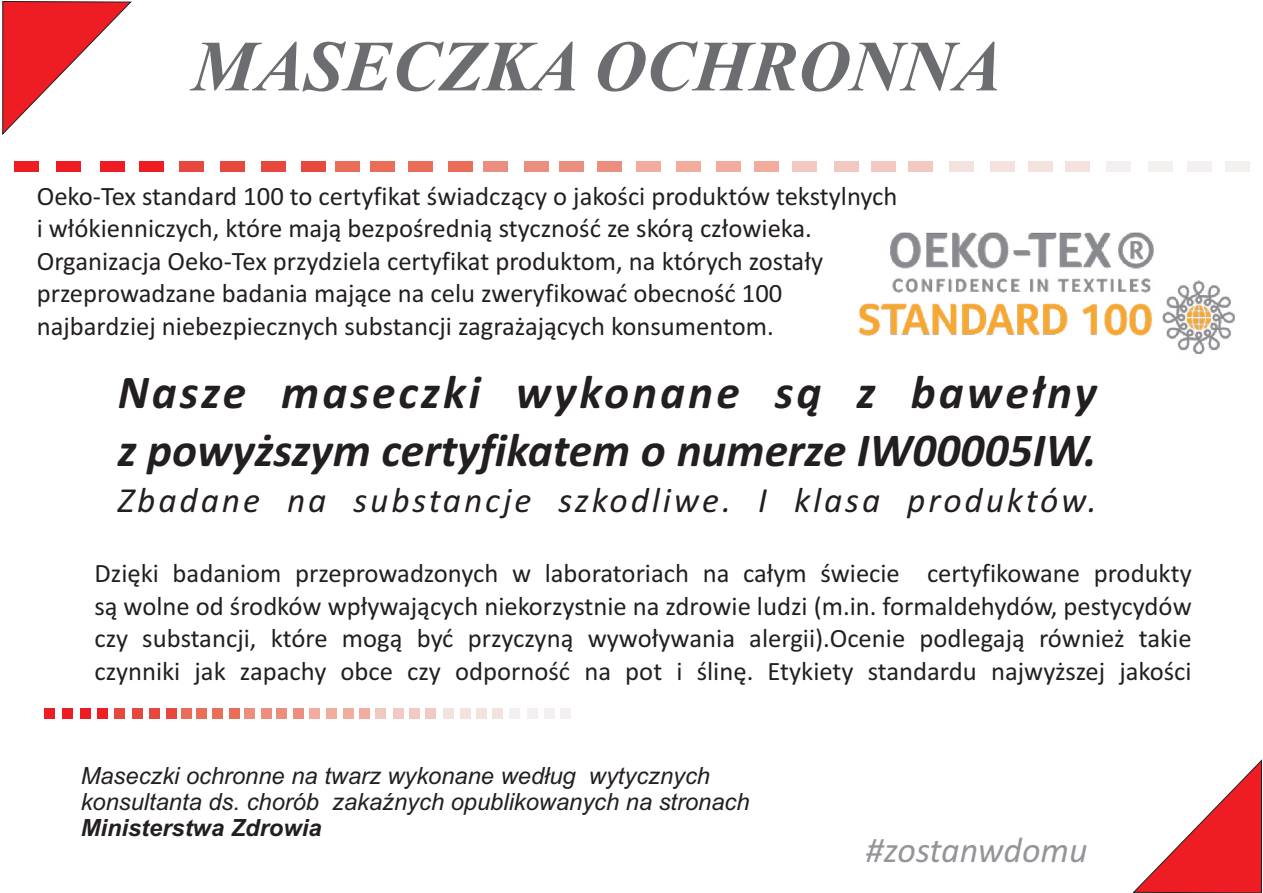
<style>
.page{position:relative;width:1263px;height:893px;background:#fff}
.page>*{position:absolute;margin:0;border:0;box-sizing:border-box;transform-origin:0 0}
.t1{font:italic 700 72px "Times New Roman";color:#6c6d70}
.t2{font:italic 700 47.4px/57.9px "Calibri";color:#231f20}
.t3{font:italic 36px "Calibri";color:#939598}
.t4{font:italic 35.55px "Calibri";letter-spacing:.08em;color:#231f20}
.t5{font:26.7px/32.5px "Calibri";color:#231f20}
.t6{font:italic 23.7px/26.4px "Arial";color:#231f20}
.t7{font:italic 700 23.7px "Arial";color:#231f20}
</style>
<div class="page">
<svg style="left:2px;top:1px;width:129px;height:134px"></svg>
<svg style="left:1133px;top:760px;width:129px;height:133px"></svg>
<div style="left:44px;top:709px;width:11px;height:10px;background:#ee1d23"></div>
<div style="left:62px;top:709px;width:10px;height:10px;background:#ee1d23"></div>
<div style="left:81px;top:709px;width:10px;height:10px;background:#ee1d23"></div>
<div style="left:97px;top:709px;width:11px;height:10px;background:#ee1d23"></div>
<div style="left:114px;top:709px;width:11px;height:10px;background:#e7483e"></div>
<div style="left:132px;top:709px;width:10px;height:10px;background:#e7483e"></div>
<div style="left:149px;top:709px;width:11px;height:10px;background:#e7483e"></div>
<div style="left:166px;top:709px;width:11px;height:10px;background:#e7483e"></div>
<div style="left:181px;top:709px;width:11px;height:10px;background:#ea6d5a"></div>
<div style="left:196px;top:709px;width:10px;height:10px;background:#ea6d5a"></div>
<div style="left:212px;top:709px;width:10px;height:10px;background:#ea6d5a"></div>
<div style="left:229px;top:709px;width:11px;height:10px;background:#ea6d5a"></div>
<div style="left:244px;top:709px;width:11px;height:10px;background:#ea8f80"></div>
<div style="left:261px;top:709px;width:11px;height:10px;background:#ea8f80"></div>
<div style="left:276px;top:709px;width:11px;height:10px;background:#ea8f80"></div>
<div style="left:293px;top:709px;width:10px;height:10px;background:#ea8f80"></div>
<div style="left:309px;top:709px;width:11px;height:10px;background:#f1ac9e"></div>
<div style="left:326px;top:709px;width:11px;height:10px;background:#f1ac9e"></div>
<div style="left:343px;top:709px;width:11px;height:10px;background:#f1ac9e"></div>
<div style="left:359px;top:709px;width:11px;height:10px;background:#f1ac9e"></div>
<div style="left:376px;top:709px;width:10px;height:10px;background:#f1c9c0"></div>
<div style="left:393px;top:709px;width:11px;height:10px;background:#f1c9c0"></div>
<div style="left:410px;top:709px;width:10px;height:10px;background:#f1c9c0"></div>
<div style="left:425px;top:709px;width:11px;height:10px;background:#f1c9c0"></div>
<div style="left:443px;top:709px;width:10px;height:10px;background:#f3e2dd"></div>
<div style="left:460px;top:709px;width:11px;height:10px;background:#f3e2dd"></div>
<div style="left:476px;top:709px;width:11px;height:10px;background:#f3e2dd"></div>
<div style="left:492px;top:709px;width:11px;height:10px;background:#f3e2dd"></div>
<div style="left:509px;top:709px;width:11px;height:10px;background:#f4f0ef"></div>
<div style="left:527px;top:709px;width:11px;height:10px;background:#f4f0ef"></div>
<div style="left:544px;top:709px;width:11px;height:10px;background:#f4f0ef"></div>
<div style="left:560px;top:709px;width:11px;height:10px;background:#f4f0ef"></div>
<div style="left:14px;top:161px;width:25px;height:11px;background:#ee1d23"></div>
<div style="left:56px;top:161px;width:25px;height:11px;background:#ee1d23"></div>
<div style="left:100px;top:161px;width:25px;height:11px;background:#ee1d23"></div>
<div style="left:139px;top:161px;width:25px;height:11px;background:#ee1d23"></div>
<div style="left:179px;top:161px;width:25px;height:11px;background:#e7483e"></div>
<div style="left:220px;top:161px;width:25px;height:11px;background:#e7483e"></div>
<div style="left:261px;top:161px;width:25px;height:11px;background:#e7483e"></div>
<div style="left:301px;top:161px;width:24px;height:11px;background:#e7483e"></div>
<div style="left:335px;top:161px;width:25px;height:11px;background:#ea6d5a"></div>
<div style="left:370px;top:161px;width:25px;height:11px;background:#ea6d5a"></div>
<div style="left:408px;top:161px;width:25px;height:11px;background:#ea6d5a"></div>
<div style="left:448px;top:161px;width:25px;height:11px;background:#ea6d5a"></div>
<div style="left:483px;top:161px;width:25px;height:11px;background:#ea8f80"></div>
<div style="left:524px;top:161px;width:25px;height:11px;background:#ea8f80"></div>
<div style="left:559px;top:161px;width:24px;height:11px;background:#ea8f80"></div>
<div style="left:597px;top:161px;width:25px;height:11px;background:#ea8f80"></div>
<div style="left:636px;top:161px;width:25px;height:11px;background:#f1ac9e"></div>
<div style="left:676px;top:161px;width:25px;height:11px;background:#f1ac9e"></div>
<div style="left:716px;top:161px;width:25px;height:11px;background:#f1ac9e"></div>
<div style="left:754px;top:161px;width:25px;height:11px;background:#f1ac9e"></div>
<div style="left:792px;top:161px;width:25px;height:11px;background:#f1c9c0"></div>
<div style="left:834px;top:161px;width:24px;height:11px;background:#f1c9c0"></div>
<div style="left:871px;top:161px;width:25px;height:11px;background:#f1c9c0"></div>
<div style="left:908px;top:161px;width:25px;height:11px;background:#f1c9c0"></div>
<div style="left:949px;top:161px;width:25px;height:11px;background:#f3e2dd"></div>
<div style="left:990px;top:161px;width:25px;height:11px;background:#f3e2dd"></div>
<div style="left:1028px;top:161px;width:25px;height:11px;background:#f3e2dd"></div>
<div style="left:1065px;top:161px;width:25px;height:11px;background:#f3e2dd"></div>
<div style="left:1106px;top:161px;width:24px;height:11px;background:#f4f0ef"></div>
<div style="left:1147px;top:161px;width:25px;height:11px;background:#f4f0ef"></div>
<div style="left:1187px;top:161px;width:25px;height:11px;background:#f4f0ef"></div>
<div style="left:1225px;top:161px;width:25px;height:11px;background:#f4f0ef"></div>
<img style="left:858px;top:232px;width:377px;height:122px">
<h1 class="t1" style="left:192px;top:42px;width:811px">MASECZKA OCHRONNA</h1>
<p class="t5" style="left:37px;top:182px;width:862px">Oeko-Tex standard 100 to certyfikat úwiadczàcy o jakoúci produktów tekstylnych i wùókienniczych, które majà bezpoúrednià stycznoúã ze skórà czùowieka.<br>Organizacja Oeko-Tex przydziela certyfikat produktom, na których zostaùy przeprowadzane badania majàce na celu zweryfikowaã obecnoúã 100 najbardziej niebezpiecznych substancji zagraýajàcych konsumentom.</p>
<h2 class="t2" style="left:118px;top:367px;width:981px">Nasze maseczki wykonane s¹ z bawe³ny z powy¿szym certyfikatem o numerze IW00005IW.</h2>
<h3 class="t4" style="left:118px;top:486px;width:981px">Zbadane na substancje szkodliwe. I klasa produktów.</h3>
<p class="t5" style="left:94px;top:559px;width:1099px;text-align:justify">Dziæki badaniom przeprowadzonych w laboratoriach na caùym úwiecie certyfikowane produkty sà wolne od úrodków wpùywajàcych niekorzystnie na zdrowie ludzi (m.in. formaldehydów, pestycydów czy substancji, które mogà byã przyczynà wywoùywania alergii).Ocenie podlegajà równieý takie czynniki jak zapachy obce czy odpornoúã na pot i úlinæ. Etykiety standardu najwyýszej jakoúci</p>
<p class="t6" style="left:81px;top:764px;width:670px">Maseczki ochronne na twarz wykonane wed³ug wytycznych konsultanta ds. chorób zakaŸnych opublikowanych na stronach</p>
<p class="t7" style="left:81px;top:819px;width:242px">Ministerstwa Zdrowia</p>
<h3 class="t3" style="left:866px;top:835px;width:223px">#zostanwdomu</h3>
</div>
